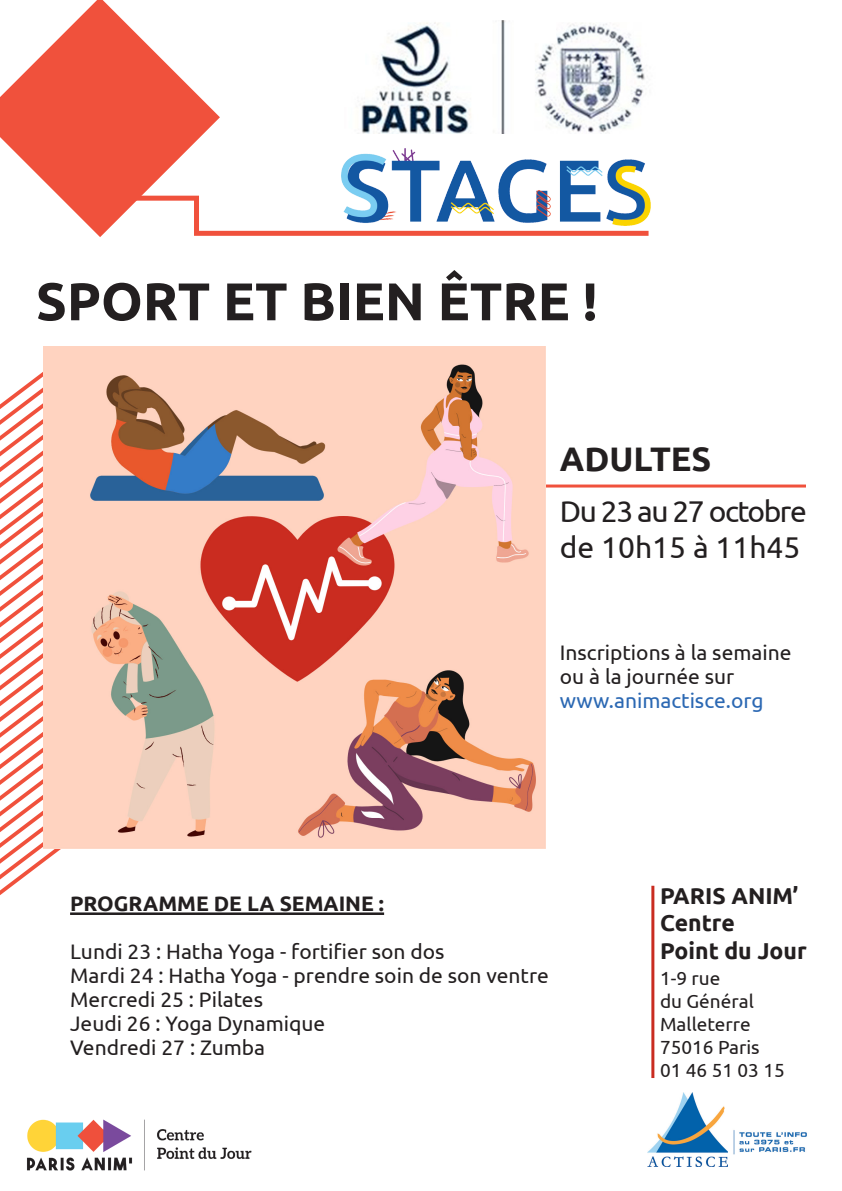
<style>
.page{position:relative;width:842px;height:1191px;background:#fff}
.page>*{position:absolute;margin:0;border:0;box-sizing:border-box;transform-origin:0 0}
.t1{font:700 53px "Ubuntu";color:#231f20}
.t2{font:700 34px "Ubuntu";color:#231f20}
.t3{font:30px "Ubuntu";letter-spacing:-.05em;color:#231f20}
.t4{font:30px "Ubuntu";color:#231f20}
.t5{font:700 23px "Ubuntu";color:#231f20}
.t6{font:21px "Ubuntu";color:#231f20}
.t7{font:700 21px "Ubuntu";color:#231f20}
.t8{font:21px "Ubuntu";color:#2b68b3}
.t9{font:19px "Ubuntu";color:#231f20}
</style>
<div class="page">
<hr style="left:70px;top:912px;width:314px;height:3px;background:#231f20">
<svg style="left:0;top:0;width:220px;height:234px;fill:#f0513c"></svg>
<svg style="left:97px;top:193px;width:552px;height:44px"></svg>
<hr style="left:518px;top:484px;width:288px;height:3px;background:#f0513c">
<svg style="left:0;top:372px;width:68px;height:523px"></svg>
<img style="left:27px;top:1119px;width:225px;height:52px">
<hr style="left:651px;top:885px;width:3px;height:193px;background:#c92c20">
<img style="left:648px;top:1092px;width:80px;height:75px">
<img style="left:733px;top:1130px;width:74px;height:25px">
<img style="left:43px;top:346px;width:502px;height:502px">
<img style="left:342px;top:149px;width:309px;height:77px">
<img style="left:361px;top:21px;width:284px;height:112px">
<p class="t1" style="left:36px;top:269px;width:563px">SPORT ET BIEN ÊTRE !</p>
<p class="t2" style="left:560px;top:438px;width:153px">ADULTES</p>
<p class="t3" style="left:560px;top:492px;width:248px">Du 23 au 27 octobre</p>
<p class="t4" style="left:560px;top:528px;width:242px">de 10h15 à 11h45</p>
<p class="t6" style="left:560px;top:639px;width:233px">Inscriptions à la semaine</p>
<p class="t6" style="left:560px;top:663px;width:176px">ou à la journée sur</p>
<p class="t8" style="left:560px;top:687px;width:205px">www.animactisce.org</p>
<p class="t7" style="left:70px;top:891px;width:315px">PROGRAMME DE LA SEMAINE :</p>
<p class="t6" style="left:70px;top:939px;width:376px">Lundi 23 : Hatha Yoga - fortifier son dos</p>
<p class="t6" style="left:70px;top:963px;width:480px">Mardi 24 : Hatha Yoga - prendre soin de son ventre</p>
<p class="t6" style="left:70px;top:987px;width:194px">Mercredi 25 : Pilates</p>
<p class="t6" style="left:70px;top:1011px;width:257px">Jeudi 26 : Yoga Dynamique</p>
<p class="t6" style="left:70px;top:1035px;width:197px">Vendredi 27 : Zumba</p>
<p class="t5" style="left:660px;top:881px;width:140px">PARIS ANIM’</p>
<p class="t5" style="left:660px;top:909px;width:76px">Centre</p>
<p class="t5" style="left:660px;top:936px;width:148px">Point du Jour</p>
<p class="t9" style="left:660px;top:967px;width:62px">1-9 rue</p>
<p class="t9" style="left:660px;top:990px;width:95px">du Général</p>
<p class="t9" style="left:660px;top:1012px;width:92px">Malleterre</p>
<p class="t9" style="left:660px;top:1035px;width:101px">75016 Paris</p>
<p class="t9" style="left:660px;top:1058px;width:126px">01 46 51 03 15</p>
</div>
